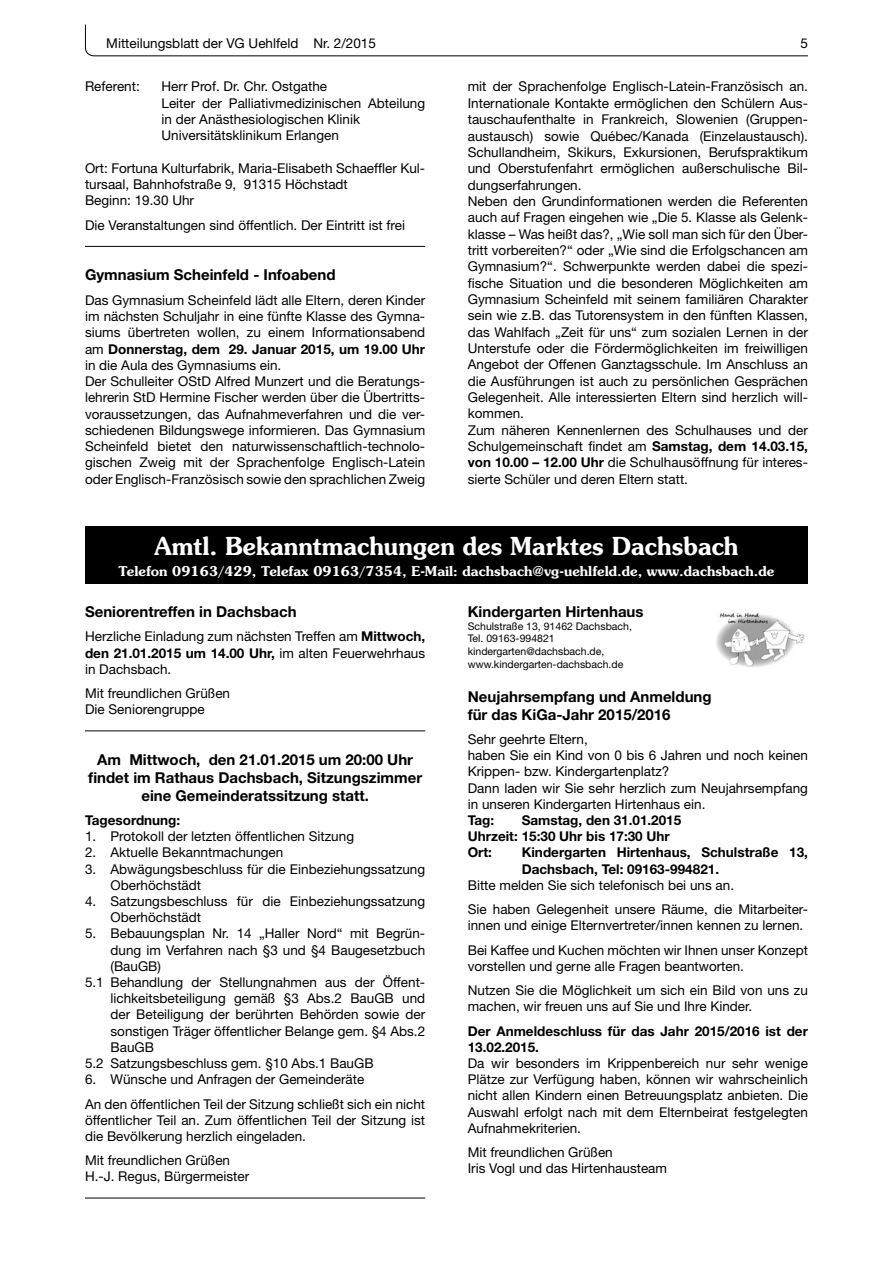
<style>
.page{position:relative;width:893px;height:1263px;background:#fff}
.page>*{position:absolute;margin:0;border:0;box-sizing:border-box;transform-origin:0 0}
.t1{font:600 24.75px "Souvenir";color:#fff;scale:.95 1}
.t2{font:700 15px/18px "Helvetica Neue";color:#000;text-align:center}
.t3{font:13.5px/16.2px "Helvetica Neue";color:#000}
.t4{font:700 13.5px/16.2px "Helvetica Neue";color:#000}
.t5{font:600 13.5px "Souvenir";color:#fff}
.t6{font:10.5px/12.6px "Helvetica Neue";color:#000}
.s1{font-weight:700}
</style>
<div class="page">
<svg style="left:85px;top:24px;width:723px;height:33px"></svg>
<hr style="left:85px;top:246px;width:340px;height:1px;background:#000">
<div style="left:85px;top:526px;width:723px;height:58px;background:#000"></div>
<hr style="left:85px;top:730px;width:340px;height:1px;background:#000">
<hr style="left:85px;top:1198px;width:340px;height:1px;background:#000">
<img style="left:716px;top:611px;width:89px;height:56px">
<p class="t3" style="left:106px;top:36px;width:271px">Mitteilungsblatt der VG Uehlfeld Nr. 2/2015</p>
<p class="t3" style="left:800px;top:36px;width:9px">5</p>
<p class="t3" style="left:85px;top:80px;width:56px">Referent:</p>
<p class="t3" style="left:162px;top:80px;width:265px">Herr Prof. Dr. Chr. Ostgathe<br>Leiter der Palliativmedizinischen Abteilung in der Anästhesiologischen Klinik Universitätsklinikum Erlangen</p>
<p class="t3" style="left:85px;top:161px;width:342px">Ort: Fortuna Kulturfabrik, Maria-Elisabeth Schaeffler Kul&shy;tursaal, Bahnhofstraße 9, 91315 Höchstadt<br>Beginn: 19.30 Uhr</p>
<p class="t3" style="left:85px;top:218px;width:322px">Die Veranstaltungen sind öffentlich. Der Eintritt ist frei</p>
<p class="t2" style="left:85px;top:267px;width:252px">Gymnasium Scheinfeld - Infoabend</p>
<p class="t3" style="left:85px;top:293px;width:342px">Das Gymnasium Scheinfeld lädt alle Eltern, deren Kinder im nächsten Schuljahr in eine fünfte Klasse des Gymna&shy;siums übertreten wollen, zu einem Informationsabend am <span class="s1">Donnerstag, dem 29. Januar 2015, um 19.00 Uhr </span>in die Aula des Gymnasiums ein.<br>Der Schulleiter OStD Alfred Munzert und die Beratungs&shy;lehrerin StD Hermine Fischer werden über die Übertritts&shy;voraussetzungen, das Aufnahmeverfahren und die ver&shy;schiedenen Bildungswege informieren. Das Gymnasium Scheinfeld bietet den naturwissenschaftlich-technolo&shy;gischen Zweig mit der Sprachenfolge Englisch-Latein oder Englisch-Französisch sowie den sprachlichen Zweig</p>
<p class="t3" style="left:468px;top:80px;width:342px">mit der Sprachenfolge Englisch-Latein-Französisch an.<br>Internationale Kontakte ermöglichen den Schülern Aus&shy;tauschaufenthalte in Frankreich, Slowenien (Gruppen&shy;austausch) sowie Québec/Kanada (Einzelaustausch).<br>Schullandheim, Skikurs, Exkursionen, Berufspraktikum und Oberstufenfahrt ermöglichen außerschulische Bil&shy;dungserfahrungen.<br>Neben den Grundinformationen werden die Referenten auch auf Fragen eingehen wie „Die 5. Klasse als Gelenk&shy;klasse – Was heißt das?, „Wie soll man sich für den Über&shy;tritt vorbereiten?“ oder „Wie sind die Erfolgschancen am Gymnasium?“. Schwerpunkte werden dabei die spezi&shy;fische Situation und die besonderen Möglichkeiten am Gymnasium Scheinfeld mit seinem familiären Charakter sein wie z.B. das Tutorensystem in den fünften Klassen, das Wahlfach „Zeit für uns“ zum sozialen Lernen in der Unterstufe oder die Fördermöglichkeiten im freiwilligen Angebot der Offenen Ganztagsschule. Im Anschluss an die Ausführungen ist auch zu persönlichen Gesprächen Gelegenheit. Alle interessierten Eltern sind herzlich will&shy;kommen.<br>Zum näheren Kennenlernen des Schulhauses und der Schulgemeinschaft findet am <span class="s1">Samstag, dem 14.03.15, von 10.00 – 12.00 Uhr</span> die Schulhausöffnung für interes&shy;sierte Schüler und deren Eltern statt.</p>
<h1 class="t1" style="left:154px;top:536px;width:616px">Amtl. Bekanntmachungen des Marktes Dachsbach</h1>
<p class="t5" style="left:119px;top:565px;width:657px">Telefon 09163/429, Telefax 09163/7354, E-Mail: dachsbach@vg-uehlfeld.de, www.dachsbach.de</p>
<p class="t2" style="left:85px;top:604px;width:213px">Seniorentreffen in Dachsbach</p>
<p class="t3" style="left:85px;top:630px;width:342px;text-align:justify">Herzliche Einladung zum nächsten Treffen am <span class="s1">Mittwoch, den 21.01.2015 um 14.00 Uhr,</span> im alten Feuerwehrhaus in Dachsbach.</p>
<p class="t3" style="left:85px;top:686px;width:147px">Mit freundlichen Grüßen<br>Die Seniorengruppe</p>
<p class="t2" style="left:88px;top:752px;width:336px">Am Mittwoch, den 21.01.2015 um 20:00 Uhr findet im Rathaus Dachsbach, Sitzungszimmer eine Gemeinderatssitzung statt.</p>
<p class="t4" style="left:85px;top:813px;width:97px">Tagesordnung:</p>
<p class="t3" style="left:85px;top:830px;width:271px">1. Protokoll der letzten öffentlichen Sitzung</p>
<p class="t3" style="left:85px;top:846px;width:200px">2. Aktuelle Bekanntmachungen</p>
<p class="t3" style="left:111px;top:862px;width:316px;text-indent:-26px">3. Abwägungsbeschluss für die Einbeziehungssatzung<br>Oberhöchstädt</p>
<p class="t3" style="left:111px;top:894px;width:316px;text-indent:-26px">4. Satzungsbeschluss für die Einbeziehungssatzung<br>Oberhöchstädt</p>
<p class="t3" style="left:85px;top:927px;width:342px">5. Bebauungsplan Nr. 14 „Haller Nord“ mit Begrün-</p>
<p class="t3" style="left:111px;top:943px;width:316px">dung im Verfahren nach §3 und §4 Baugesetzbuch</p>
<p class="t3" style="left:111px;top:959px;width:52px">(BauGB)</p>
<p class="t3" style="left:85px;top:975px;width:342px">5.1 Behandlung der Stellungnahmen aus der Öffent-</p>
<p class="t3" style="left:111px;top:992px;width:316px">lichkeitsbeteiligung gemäß §3 Abs.2 BauGB und</p>
<p class="t3" style="left:111px;top:1008px;width:316px">der Beteiligung der berührten Behörden sowie der</p>
<p class="t3" style="left:111px;top:1024px;width:316px">sonstigen Träger öffentlicher Belange gem. §4 Abs.2</p>
<p class="t3" style="left:111px;top:1040px;width:45px">BauGB</p>
<p class="t3" style="left:85px;top:1056px;width:290px">5.2 Satzungsbeschluss gem. §10 Abs.1 BauGB</p>
<p class="t3" style="left:85px;top:1068px;width:342px;line-height:24.3px">6. Wünsche und Anfragen der Gemeinderäte<br>An den öffentlichen Teil der Sitzung schließt sich ein nicht</p>
<p class="t3" style="left:85px;top:1113px;width:342px">öffentlicher Teil an. Zum öffentlichen Teil der Sitzung ist die Bevölkerung herzlich eingeladen.</p>
<p class="t3" style="left:85px;top:1154px;width:166px">Mit freundlichen Grüßen<br>H.-J. Regus, Bürgermeister</p>
<p class="t2" style="left:468px;top:604px;width:177px">Kindergarten Hirtenhaus</p>
<p class="t6" style="left:468px;top:621px;width:166px">Schulstraße 13, 91462 Dachsbach,<br>Tel. 09163-994821 kindergarten@dachsbach.de, www.kindergarten-dachsbach.de</p>
<p class="t2" style="left:468px;top:689px;width:245px;text-align:left">Neujahrsempfang und Anmeldung für das KiGa-Jahr 2015/2016</p>
<p class="t3" style="left:468px;top:732px;width:342px">Sehr geehrte Eltern,<br>haben Sie ein Kind von 0 bis 6 Jahren und noch keinen Krippen- bzw. Kindergartenplatz?<br>Dann laden wir Sie sehr herzlich zum Neujahrsempfang in unseren Kindergarten Hirtenhaus ein.</p>
<p class="t4" style="left:468px;top:813px;width:28px">Tag:</p>
<p class="t4" style="left:468px;top:813px;width:215px;text-indent:54px">Samstag, den 31.01.2015<br>Uhrzeit: 15:30 Uhr bis 17:30 Uhr<br>Ort:</p>
<p class="t4" style="left:522px;top:846px;width:288px">Kindergarten Hirtenhaus, Schulstraße 13,<br>Dachsbach, Tel: 09163-994821.</p>
<p class="t3" style="left:468px;top:874px;width:342px;line-height:24.3px">Bitte melden Sie sich telefonisch bei uns an.<br>Sie haben Gelegenheit unsere Räume, die Mitarbeiter-</p>
<p class="t3" style="left:468px;top:915px;width:342px;line-height:24.3px">innen und einige Elternvertreter/innen kennen zu lernen.<br>Bei Kaffee und Kuchen möchten wir Ihnen unser Konzept</p>
<p class="t3" style="left:468px;top:955px;width:342px;line-height:24.3px">vorstellen und gerne alle Fragen beantworten.<br>Nutzen Sie die Möglichkeit um sich ein Bild von uns zu</p>
<p class="t3" style="left:468px;top:1000px;width:286px">machen, wir freuen uns auf Sie und Ihre Kinder.</p>
<p class="t4" style="left:468px;top:1024px;width:342px">Der Anmeldeschluss für das Jahr 2015/2016 ist der<br>13.02.2015.</p>
<p class="t3" style="left:468px;top:1056px;width:342px;text-align:justify">Da wir besonders im Krippenbereich nur sehr wenige Plätze zur Verfügung haben, können wir wahrscheinlich nicht allen Kindern einen Betreuungsplatz anbieten. Die Auswahl erfolgt nach mit dem Elternbeirat festgelegten Aufnahmekriterien.</p>
<p class="t3" style="left:468px;top:1145px;width:201px">Mit freundlichen Grüßen<br>Iris Vogl und das Hirtenhausteam</p>
</div>
